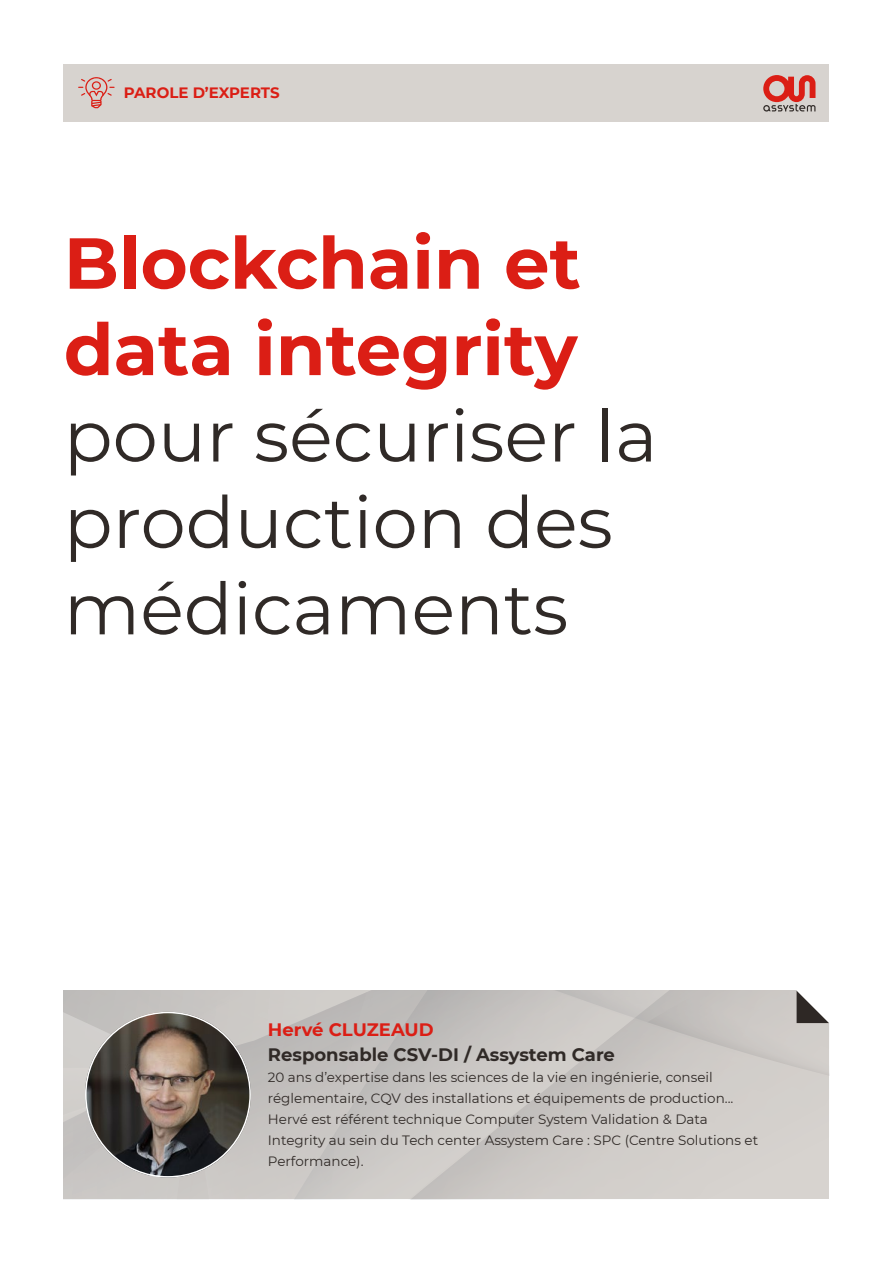
<style>
.page{position:relative;width:893px;height:1263px;background:#fff}
.page>*{position:absolute;margin:0;border:0;box-sizing:border-box;transform-origin:0 0}
.t1{font:72px/86.4px "Montserrat";color:#302a27}
.t2{font:700 72px/86.4px "Montserrat";color:#db1e15}
.t3{font:700 18px "Montserrat";color:#302a27}
.t4{font:700 18px "Montserrat";color:#db1e15}
.t5{font:700 15px "Montserrat";letter-spacing:-.005em;color:#db1e15}
.t6{font:13.5px/21px "Montserrat";color:#302a27}
</style>
<div class="page">
<svg style="left:64px;top:990px;width:766px;height:209px;background:#c9c6c3"></svg>
<div style="left:64px;top:64px;width:765px;height:58px;background:#d7d3cf"></div>
<svg style="left:78px;top:77px;width:37px;height:31px"></svg>
<svg style="left:763px;top:75px;width:52px;height:37px"></svg>
<img style="left:85px;top:1012px;width:166px;height:165px;border-radius:83px">
<p class="t5" style="left:124px;top:82px;width:157px">PAROLE D’EXPERTS</p>
<h1 class="t2" style="left:64px;top:216px;width:519px">Blockchain et data integrity</h1>
<h1 class="t1" style="left:64px;top:390px;width:595px">pour sécuriser la production des médicaments</h1>
<h2 class="t4" style="left:268px;top:1016px;width:167px">Hervé CLUZEAUD</h2>
<h2 class="t3" style="left:268px;top:1042px;width:349px">Responsable CSV-DI / Assystem Care</h2>
<p class="t6" style="left:268px;top:1066px;width:492px">20 ans d’expertise dans les sciences de la vie en ingénierie, conseil réglementaire, CQV des installations et équipements de production...<br>Hervé est référent technique Computer System Validation &amp; Data Integrity au sein du Tech center Assystem Care : SPC (Centre Solutions et Performance).</p>
</div>
